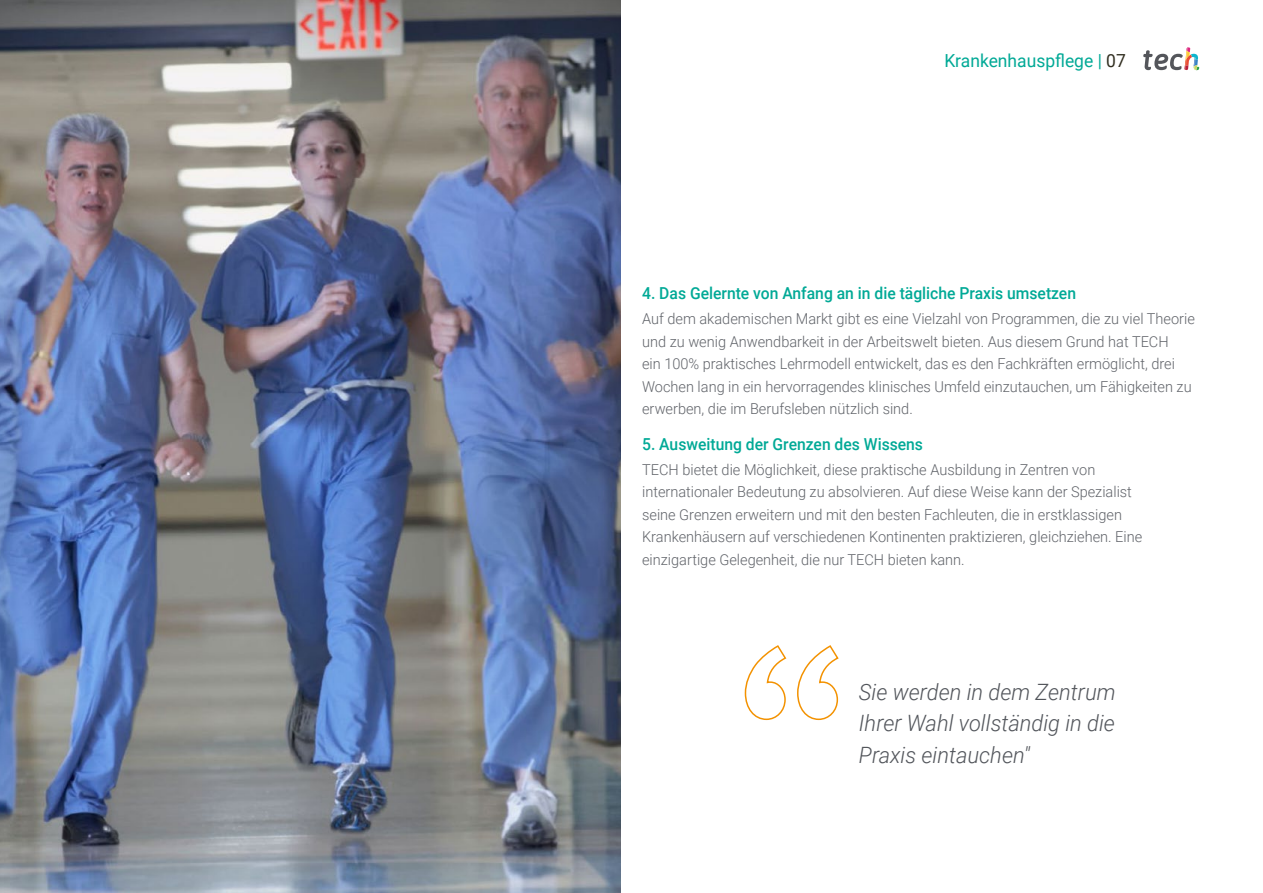
<style>
.page{position:relative;width:1263px;height:893px;background:#fff}
.page>*{position:absolute;margin:0;border:0;box-sizing:border-box;transform-origin:0 0}
.t1{font:italic 300 22.5px/31.5px "Roboto";color:#52555b;text-align:justify}
.t2{font:18px "Roboto";color:#00a996}
.t3{font:500 16.5px "Roboto";color:#00a996;scale:.95 1}
.t4{font:300 15px/22.5px "Roboto";color:#61646a}
.s1{color:#312e20}
</style>
<div class="page">
<svg style="left:1143px;top:47px;width:56px;height:24px"></svg>
<svg style="left:744px;top:645px;width:95px;height:76px"></svg>
<img style="left:0;top:0;width:621px;height:893px">
<p class="t2" style="left:944px;top:48px;width:183px">Krankenhauspflege | <span class="s1">07</span></p>
<p class="t3" style="left:642px;top:282px;width:458px">4. Das Gelernte von Anfang an in die tägliche Praxis umsetzen</p>
<p class="t4" style="left:642px;top:307px;width:554px">Auf dem akademischen Markt gibt es eine Vielzahl von Programmen, die zu viel Theorie und zu wenig Anwendbarkeit in der Arbeitswelt bieten. Aus diesem Grund hat TECH<br>ein 100% praktisches Lehrmodell entwickelt, das es den Fachkräften ermöglicht, drei Wochen lang in ein hervorragendes klinisches Umfeld einzutauchen, um Fähigkeiten zu erwerben, die im Berufsleben nützlich sind.</p>
<p class="t3" style="left:642px;top:433px;width:297px">5. Ausweitung der Grenzen des Wissens</p>
<p class="t4" style="left:642px;top:458px;width:502px">TECH bietet die Möglichkeit, diese praktische Ausbildung in Zentren von internationaler Bedeutung zu absolvieren. Auf diese Weise kann der Spezialist seine Grenzen erweitern und mit den besten Fachleuten, die in erstklassigen Krankenhäusern auf verschiedenen Kontinenten praktizieren, gleichziehen. Eine einzigartige Gelegenheit, die nur TECH bieten kann.</p>
<h1 class="t1" style="left:859px;top:675px;width:258px">Sie werden in dem Zentrum Ihrer Wahl vollständig in die Praxis eintauchen"</h1>
</div>
